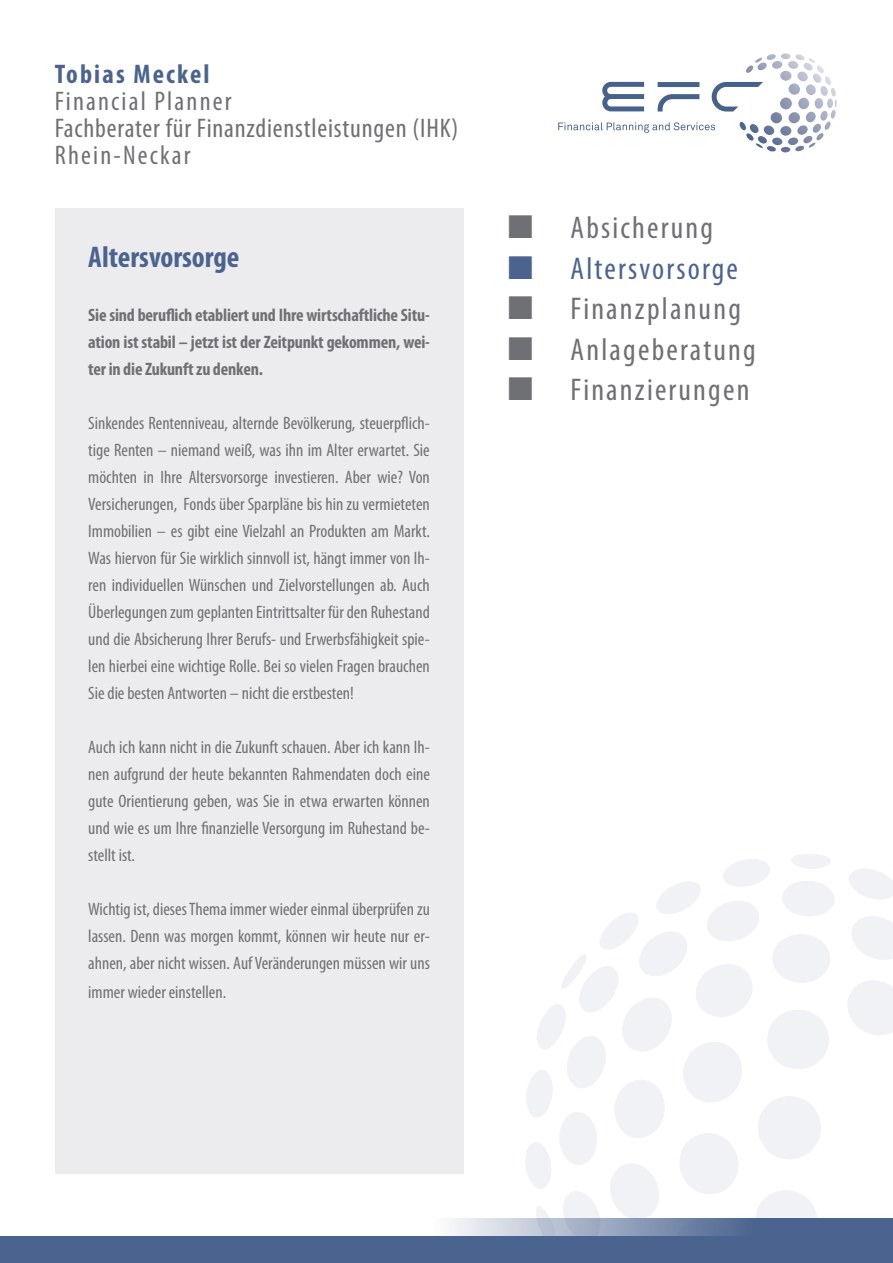
<style>
.page{position:relative;width:893px;height:1263px;background:#fff}
.page>*{position:absolute;margin:0;border:0;box-sizing:border-box;transform-origin:0 0}
.t1{font:condensed 31.5px "Myriad Pro";letter-spacing:.07em;color:#6f7073}
.t2{font:condensed 31.5px "Myriad Pro";letter-spacing:.07em;color:#4b648f}
.t3{font:700 condensed 30px "Myriad Pro";color:#4b648f}
.t4{font:condensed 27px "Myriad Pro";letter-spacing:.03em;color:#6f7073}
.t5{font:condensed 27px "Myriad Pro";letter-spacing:.08em;color:#6f7073}
.t6{font:700 condensed 27px "Myriad Pro";letter-spacing:.08em;color:#4b648f}
.t7{font:condensed 18px/27px "Myriad Pro";color:#6f7073;text-align:justify}
.t8{font:700 condensed 18px/27px "Myriad Pro";letter-spacing:-.01em;color:#6f7073;text-align:justify}
</style>
<div class="page">
<div style="left:55px;top:208px;width:408px;height:966px;background:#ececee"></div>
<div style="left:0;top:1218px;width:893px;height:45px;background:#4b648f"></div>
<div style="left:0;top:1209px;width:893px;height:26px;background:#fff"></div>
<svg style="left:525px;top:854px;width:368px;height:382px"></svg>
<svg style="left:602px;top:82px;width:42px;height:29px"></svg>
<svg style="left:658px;top:82px;width:41px;height:30px"></svg>
<svg style="left:712px;top:53px;width:124px;height:59px"></svg>
<svg style="left:558px;top:122px;width:157px;height:11px"></svg>
<p class="t6" style="left:55px;top:57px;width:156px">Tobias Meckel</p>
<p class="t5" style="left:55px;top:84px;width:178px">Financial Planner</p>
<p class="t4" style="left:55px;top:111px;width:405px">Fachberater für Finanzdienstleistungen (IHK)</p>
<p class="t5" style="left:55px;top:138px;width:137px">Rhein-Neckar</p>
<p class="t3" style="left:88px;top:239px;width:153px">Altersvorsorge</p>
<p class="t8" style="left:88px;top:301px;width:343px">Sie sind beruflich etabliert und Ihre wirtschaftliche Situ&shy;ation ist stabil – jetzt ist der Zeitpunkt gekommen, wei&shy;ter in die Zukunft zu denken.</p>
<p class="t7" style="left:88px;top:410px;width:343px">Sinkendes Rentenniveau, alternde Bevölkerung, steuerpflich&shy;tige Renten – niemand weiß, was ihn im Alter erwartet. Sie möchten in Ihre Altersvorsorge investieren. Aber wie? Von Versicherungen, Fonds über Sparpläne bis hin zu vermieteten Immobilien – es gibt eine Vielzahl an Produkten am Markt.<br>Was hiervon für Sie wirklich sinnvoll ist, hängt immer von Ih&shy;ren individuellen Wünschen und Zielvorstellungen ab. Auch Überlegungen zum geplanten Eintrittsalter für den Ruhestand und die Absicherung Ihrer Berufs- und Erwerbsfähigkeit spie&shy;len hierbei eine wichtige Rolle. Bei so vielen Fragen brauchen Sie die besten Antworten – nicht die erstbesten!</p>
<p class="t7" style="left:88px;top:734px;width:343px">Auch ich kann nicht in die Zukunft schauen. Aber ich kann Ih&shy;nen aufgrund der heute bekannten Rahmendaten doch eine gute Orientierung geben, was Sie in etwa erwarten können und wie es um Ihre finanzielle Versorgung im Ruhestand be&shy;stellt ist.</p>
<p class="t7" style="left:88px;top:895px;width:343px;line-height:27.5px">Wichtig ist, dieses Thema immer wieder einmal überprüfen zu lassen. Denn was morgen kommt, können wir heute nur er&shy;ahnen, aber nicht wissen. Auf Veränderungen müssen wir uns immer wieder einstellen.</p>
<p class="t1" style="left:571px;top:209px;width:144px">Absicherung</p>
<p class="t2" style="left:571px;top:249px;width:169px">Altersvorsorge</p>
<p class="t1" style="left:571px;top:290px;width:172px">Finanzplanung</p>
<p class="t1" style="left:571px;top:330px;width:187px">Anlageberatung</p>
<p class="t1" style="left:571px;top:371px;width:180px">Finanzierungen</p>
</div>
